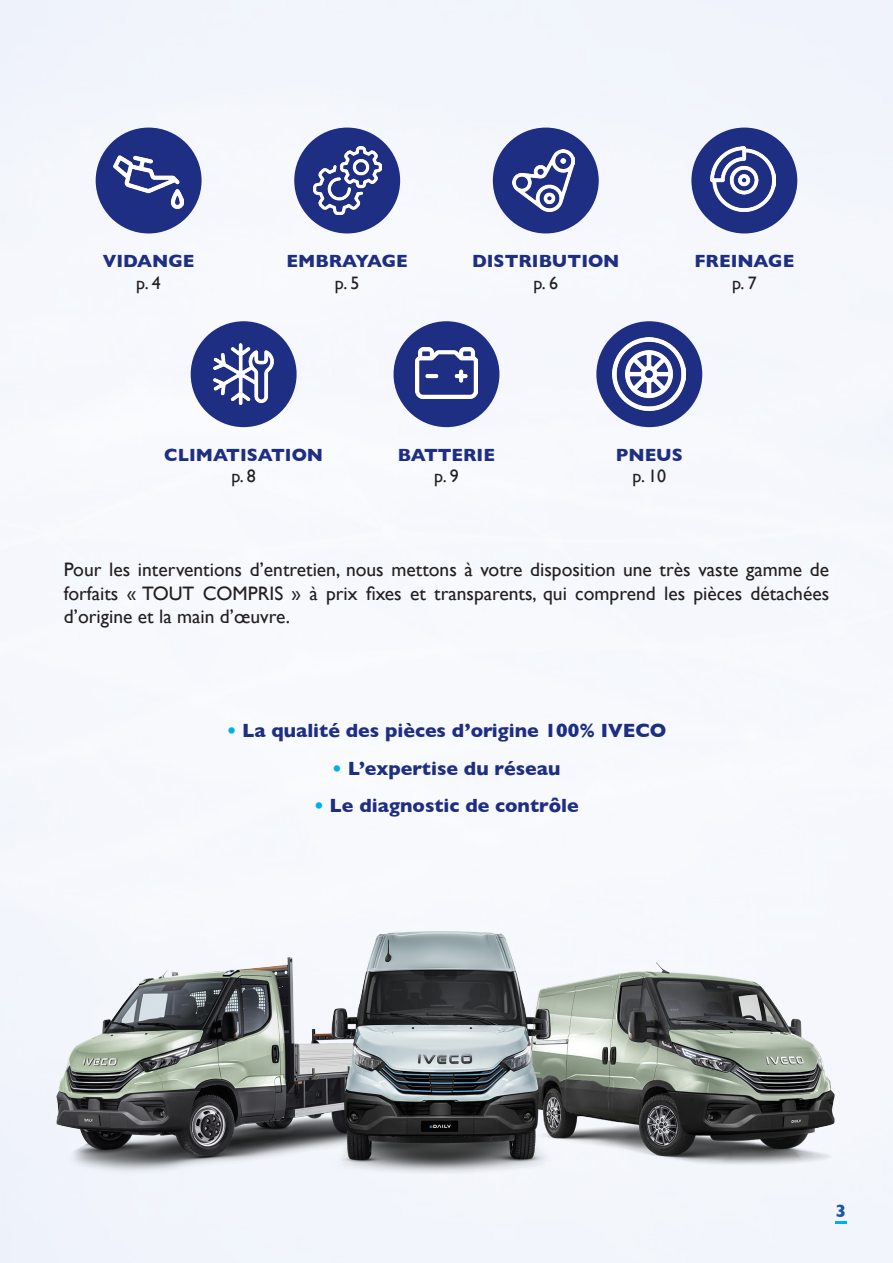
<style>
.page{position:relative;width:893px;height:1263px;background:#f5f7fc}
.page>*{position:absolute;margin:0;border:0;box-sizing:border-box;transform-origin:0 0}
.t1{font:19.5px/23.4px "Gill Sans";color:#231f20;text-align:justify}
.t2{font:700 19.5px "Gill Sans";color:#1e2e83}
.t3{font:700 18px "Gill Sans";color:#1e2e83}
.t4{font:18px "Gill Sans";color:#231f20}
.t5{font:700 18px "Gill Sans";color:#2155a4}
.s1{color:#00aeef}
</style>
<div class="page">
<img style="left:24px;top:867px;width:845px;height:318px">
<div style="left:96px;top:128px;width:106px;height:105px;background:#1e2e83;border-radius:50%"></div>
<img style="left:113px;top:155px;width:71px;height:55px">
<div style="left:294px;top:128px;width:106px;height:105px;background:#1e2e83;border-radius:50%"></div>
<img style="left:313px;top:147px;width:68px;height:67px">
<div style="left:493px;top:128px;width:106px;height:105px;background:#1e2e83;border-radius:50%"></div>
<img style="left:512px;top:149px;width:62px;height:63px">
<div style="left:691px;top:128px;width:106px;height:105px;background:#1e2e83;border-radius:50%"></div>
<img style="left:710px;top:146px;width:66px;height:66px">
<div style="left:191px;top:321px;width:106px;height:106px;background:#1e2e83;border-radius:50%"></div>
<img style="left:213px;top:344px;width:61px;height:61px">
<div style="left:394px;top:321px;width:105px;height:106px;background:#1e2e83;border-radius:50%"></div>
<img style="left:415px;top:347px;width:63px;height:51px">
<div style="left:596px;top:321px;width:106px;height:106px;background:#1e2e83;border-radius:50%"></div>
<img style="left:613px;top:338px;width:73px;height:73px">
<svg style="left:835px;top:1221px;width:11px;height:3px"></svg>
<p class="t3" style="left:103px;top:247px;width:93px">VIDANGE</p>
<p class="t4" style="left:136px;top:272px;width:26px">p. 4</p>
<p class="t3" style="left:286px;top:247px;width:123px">EMBRAYAGE</p>
<p class="t4" style="left:335px;top:272px;width:26px">p. 5</p>
<p class="t3" style="left:472px;top:247px;width:149px">DISTRIBUTION</p>
<p class="t4" style="left:533px;top:272px;width:26px">p. 6</p>
<p class="t3" style="left:694px;top:247px;width:101px">FREINAGE</p>
<p class="t4" style="left:732px;top:272px;width:26px">p. 7</p>
<p class="t3" style="left:164px;top:440px;width:160px">CLIMATISATION</p>
<p class="t4" style="left:231px;top:466px;width:26px">p. 8</p>
<p class="t3" style="left:398px;top:440px;width:99px">BATTERIE</p>
<p class="t4" style="left:434px;top:466px;width:26px">p. 9</p>
<p class="t3" style="left:616px;top:440px;width:69px">PNEUS</p>
<p class="t4" style="left:632px;top:466px;width:35px">p. 10</p>
<p class="t1" style="left:64px;top:558px;width:767px">Pour les interventions d’entretien, nous mettons à votre disposition une très vaste gamme de forfaits « TOUT COMPRIS » à prix fixes et transparents, qui comprend les pièces détachées d’origine et la main d’œuvre.</p>
<p class="t2" style="left:227px;top:715px;width:441px"><span class="s1">•</span> La qualité des pièces d’origine 100% IVECO</p>
<p class="t2" style="left:332px;top:753px;width:230px"><span class="s1">•</span> L’expertise du réseau</p>
<p class="t2" style="left:314px;top:790px;width:266px"><span class="s1">•</span> Le diagnostic de contrôle</p>
<p class="t5" style="left:835px;top:1196px;width:12px">3</p>
</div>
